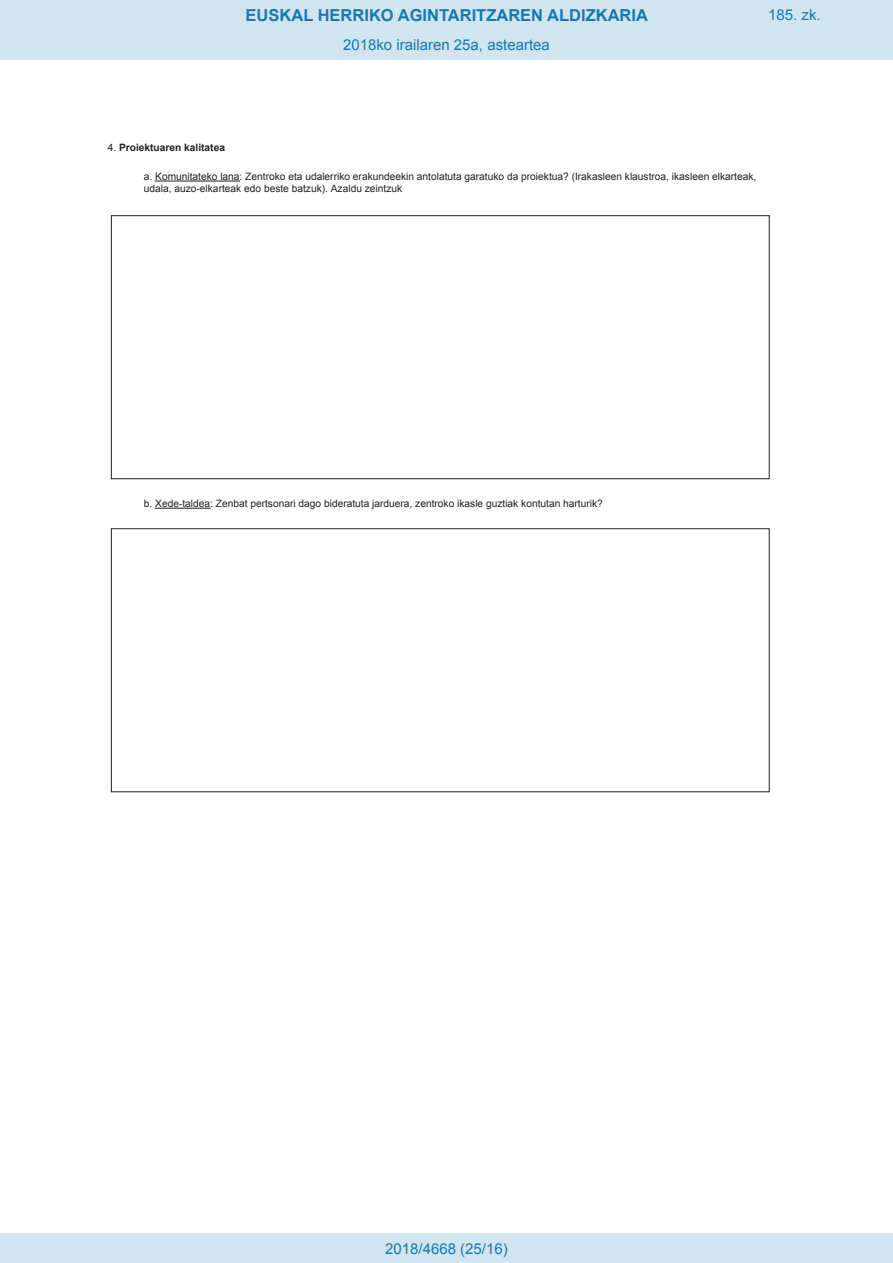
<style>
.page{position:relative;width:893px;height:1263px;background:#fff}
.page>*{position:absolute;margin:0;border:0;box-sizing:border-box;transform-origin:0 0}
.t1{font:700 16.5px "Arial";color:#1879ad}
.Paginacion_Centro{font:15px "Arial";color:#1879ad}
.t2{font:10.2px/12.3px "Arial";color:#231f20}
.t3{font:700 10.2px "Arial";color:#231f20}
.s1{font-weight:400}
</style>
<div class="page">
<hr style="left:155px;top:181px;width:85px;height:1px;background:#231f20">
<div style="left:111px;top:215px;width:658px;height:264px;border:1px solid #231f20"></div>
<hr style="left:155px;top:508px;width:55px;height:1px;background:#231f20">
<div style="left:111px;top:528px;width:658px;height:264px;border:1px solid #231f20"></div>
<div style="left:0;top:0;width:893px;height:60px;background:#d0e5f0"></div>
<div style="left:0;top:1233px;width:893px;height:30px;background:#d0e5f0"></div>
<h1 class="t1" style="left:246px;top:4px;width:404px">EUSKAL HERRIKO AGINTARITZAREN ALDIZKARIA</h1>
<h2 class="Paginacion_Centro" style="left:768px;top:5px;width:54px">185. zk.</h2>
<h2 class="Paginacion_Centro" style="left:343px;top:35px;width:208px">2018ko irailaren 25a, asteartea</h2>
<p class="t3" style="left:108px;top:140px;width:119px"><span class="s1">4.</span> Proiektuaren kalitatea</p>
<p class="t2" style="left:144px;top:170px;width:614px">a. Komunitateko lana: Zentroko eta udalerriko erakundeekin antolatuta garatuko da proiektua? (Irakasleen klaustroa, ikasleen elkarteak, udala, auzo-elkarteak edo beste batzuk). Azaldu zeintzuk</p>
<p class="t2" style="left:144px;top:498px;width:460px">b. Xede-taldea: Zenbat pertsonari dago bideratuta jarduera, zentroko ikasle guztiak kontutan harturik?</p>
<p class="Paginacion_Centro" style="left:385px;top:1238px;width:124px">2018/4668 (25/16)</p>
</div>
